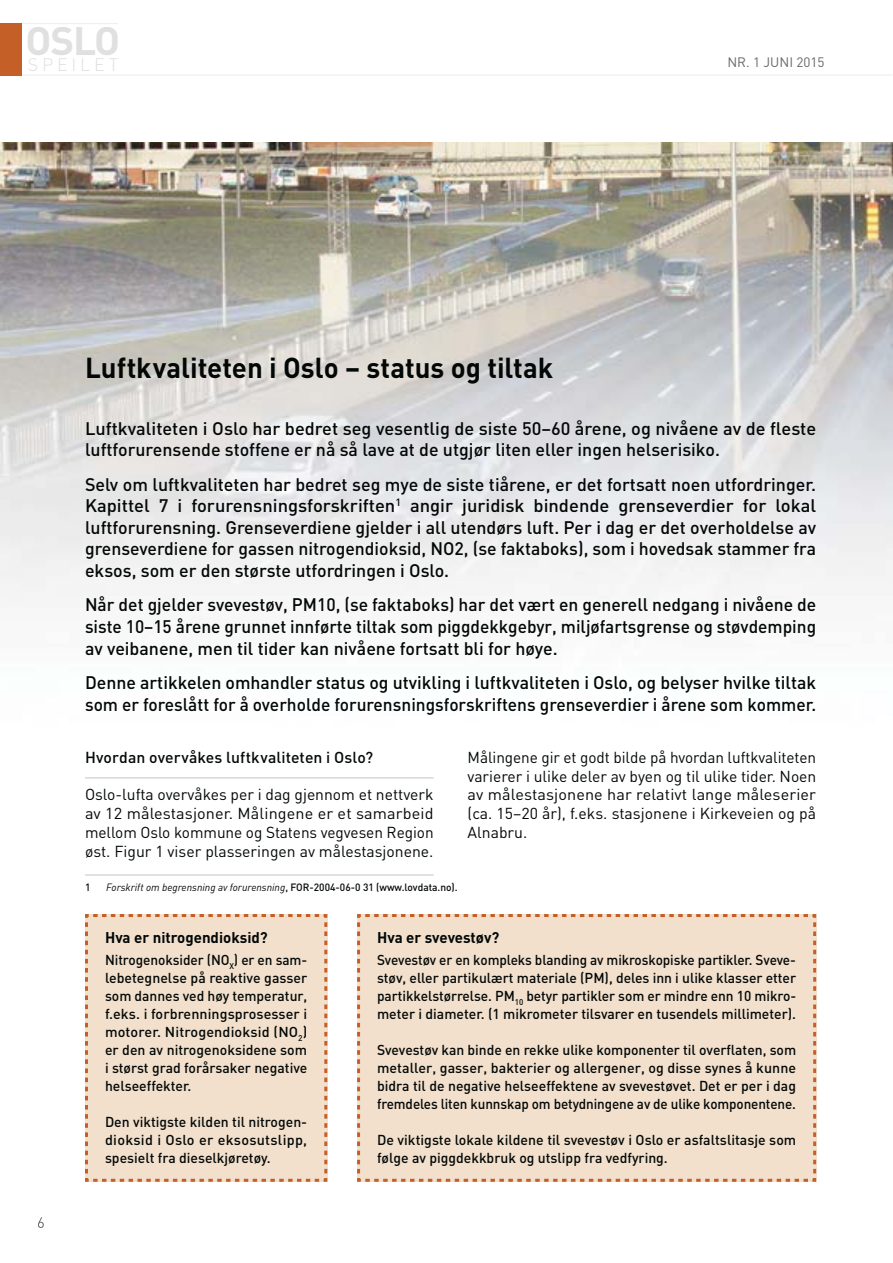
<style>
.page{position:relative;width:893px;height:1263px;background:#fff}
.page>*{position:absolute;margin:0;border:0;box-sizing:border-box;transform-origin:0 0}
.t1{font:700 39.15px "DIN";color:#e0e0e0}
.t2{font:700 28.5px "DIN";color:#030806}
.t3{font:500 18px/21.6px "DIN";color:#030806}
.t4{font:300 17.85px "DIN";letter-spacing:.21em;color:#e0e0e0}
.t5{font:15.75px/18.9px "DIN";color:#030806;text-align:justify}
.t6{font:500 15.75px "DIN";letter-spacing:.005em;color:#030806}
.t7{font:700 15.3px "DIN";color:#030806}
.t8{font:500 14.25px/18px "DIN";color:#030806;text-align:justify}
.t9{font:500 14.25px/18px "DIN";color:#030806;text-align:justify;scale:.95 1}
.t10{font:500 14.25px/18px "DIN";color:#030806;text-align:justify;scale:.96 1}
.t11{font:13.5px "DIN";color:#686867}
.t12{font:italic 10.5px "DIN";color:#030806}
.t13{font:500 10.5px "DIN";color:#030806}
.s1{font-weight:500;font-style:normal}
</style>
<div class="page">
<hr style="left:0;top:75px;width:893px;height:1px;background:#eeedec">
<hr style="left:0;top:23px;width:118px;height:1px;background:#eeedec">
<div style="left:0;top:23px;width:21px;height:52px;background:#c35f27"></div>
<img style="left:0;top:143px;width:893px;height:635px">
<hr style="left:85px;top:875px;width:349px;height:1px;background:#c4c3c3">
<div style="left:85px;top:914px;width:243px;height:268px;background:#f2e0cd"></div>
<div style="left:357px;top:914px;width:460px;height:268px;background:#f2e0cd"></div>
<hr style="left:85px;top:778px;width:349px;height:1px;background:#c4c3c3">
<svg style="left:38px;top:1217px;width:6px;height:11px"></svg>
<h1 class="t1" style="left:26px;top:27px;width:96px">OSLO</h1>
<p class="t4" style="left:28px;top:59px;width:92px">SPEILET</p>
<p class="t11" style="left:727px;top:57px;width:99px">NR. 1 JUNI 2015</p>
<h2 class="t2" style="left:85px;top:358px;width:470px">Luftkvaliteten i Oslo – status og tiltak</h2>
<p class="t3" style="left:85px;top:419px;width:733px">Luftkvaliteten i Oslo har bedret seg vesentlig de siste 50–60 årene, og nivåene av de fleste luftforurensende stoffene er nå så lave at de utgjør liten eller ingen helserisiko.</p>
<p class="t3" style="left:85px;top:475px;width:733px;text-align:justify">Selv om luftkvaliteten har bedret seg mye de siste tiårene, er det fortsatt noen utfordringer.<br>Kapittel 7 i forurensningsforskriften<sup>1</sup> angir juridisk bindende grenseverdier for lokal luftforurensning. Grenseverdiene gjelder i all utendørs luft. Per i dag er det overholdelse av grenseverdiene for gassen nitrogendioksid, NO2, (se faktaboks), som i hovedsak stammer fra eksos, som er den største utfordringen i Oslo.</p>
<p class="t3" style="left:85px;top:596px;width:733px;text-align:justify">Når det gjelder svevestøv, PM10, (se faktaboks) har det vært en generell nedgang i nivåene de siste 10–15 årene grunnet innførte tiltak som piggdekkgebyr, miljøfartsgrense og støvdemping av veibanene, men til tider kan nivåene fortsatt bli for høye.</p>
<p class="t3" style="left:85px;top:673px;width:733px">Denne artikkelen omhandler status og utvikling i luftkvaliteten i Oslo, og belyser hvilke tiltak som er foreslått for å overholde forurensningsforskriftens grenseverdier i årene som kommer.</p>
<p class="t6" style="left:85px;top:751px;width:290px">Hvordan overvåkes luftkvaliteten i Oslo?</p>
<p class="t5" style="left:85px;top:787px;width:350px">Oslo-lufta overvåkes per i dag gjennom et nettverk av 12 målestasjoner. Målingene er et samarbeid mellom Oslo kommune og Statens vegvesen Region øst. Figur 1 viser plasseringen av målestasjonene.</p>
<p class="t5" style="left:468px;top:749px;width:350px">Målingene gir et godt bilde på hvordan luftkvaliteten varierer i ulike deler av byen og til ulike tider. Noen av målestasjonene har relativt lange måleserier (ca. 15–20 år), f.eks. stasjonene i Kirkeveien og på Alnabru.</p>
<p class="t13" style="left:85px;top:884px;width:7px">1</p>
<p class="t12" style="left:106px;top:884px;width:353px">Forskrift om begrensning av forurensning<span class="s1">, FOR-2004-06-0 31 (www.lovdata.no).</span></p>
<p class="t7" style="left:105px;top:932px;width:164px">Hva er nitrogendioksid?</p>
<p class="t10" style="left:105px;top:952px;width:212px">Nitrogenoksider (NO<sub>X</sub>) er en sam&shy;lebetegnelse på reaktive gasser som dannes ved høy temperatur, f.eks. i forbrenningsprosesser i motorer. Nitrogendioksid (NO<sub>2</sub>) er den av nitrogenoksidene som i størst grad forårsaker negative helseeffekter.</p>
<p class="t8" style="left:105px;top:1114px;width:204px">Den viktigste kilden til nitrogen&shy;dioksid i Oslo er eksosutslipp, spesielt fra dieselkjøretøy.</p>
<p class="t7" style="left:377px;top:932px;width:124px">Hva er svevestøv?</p>
<p class="t9" style="left:377px;top:952px;width:443px">Svevestøv er en kompleks blanding av mikroskopiske partikler. Sveve&shy;støv, eller partikulært materiale (PM), deles inn i ulike klasser etter partikkelstørrelse. PM<sub>10</sub> betyr partikler som er mindre enn 10 mikro&shy;meter i diameter. (1 mikrometer tilsvarer en tusendels millimeter).</p>
<p class="t8" style="left:377px;top:1042px;width:421px">Svevestøv kan binde en rekke ulike komponenter til overflaten, som metaller, gasser, bakterier og allergener, og disse synes å kunne bidra til de negative helseeffektene av svevestøvet. Det er per i dag fremdeles liten kunnskap om betydningene av de ulike komponentene.</p>
<p class="t8" style="left:377px;top:1132px;width:421px">De viktigste lokale kildene til svevestøv i Oslo er asfaltslitasje som følge av piggdekkbruk og utslipp fra vedfyring.</p>
</div>
